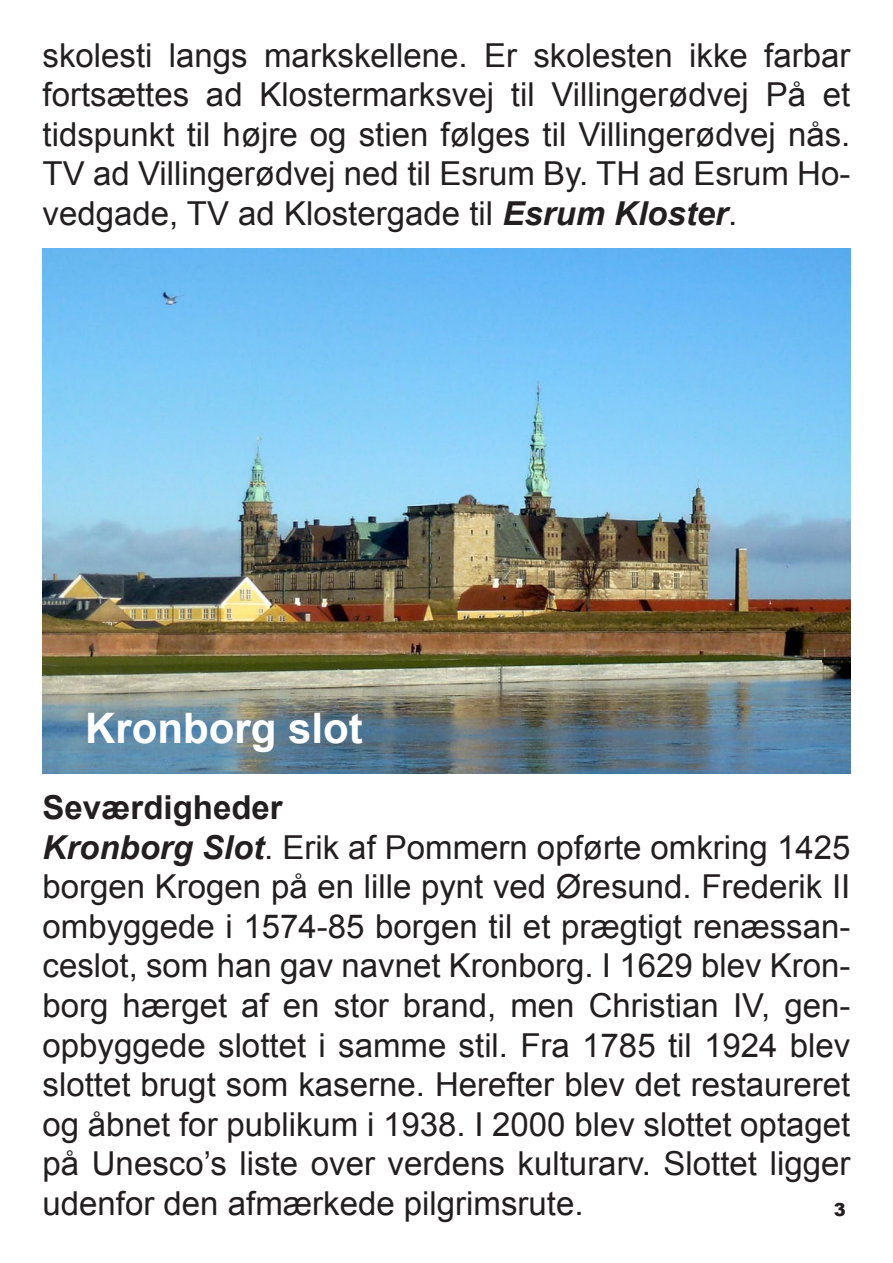
<style>
.page{position:relative;width:893px;height:1263px;background:#fff}
.page>*{position:absolute;margin:0;border:0;box-sizing:border-box;transform-origin:0 0}
.t1{font:700 42px "Arial";color:#fff}
.t2{font:33px/39.6px "Arial";color:#231f20;text-align:justify}
.t3{font:700 33px "Arial";color:#231f20}
.t4{font:900 18px "Arial";color:#231f20}
.s1{font-weight:700;font-style:italic}
</style>
<div class="page">
<img style="left:43px;top:249px;width:807px;height:524px">
<p class="t2" style="left:43px;top:36px;width:809px">skolesti langs markskellene. Er skolesten ikke farbar fortsættes ad Klostermarksvej til Villingerødvej På et tidspunkt til højre og stien følges til Villingerødvej nås.<br>TV ad Villingerødvej ned til Esrum By. TH ad Esrum Ho&shy;vedgade, TV ad Klostergade til <span class="s1">Esrum Kloster</span>.</p>
<p class="t1" style="left:85px;top:700px;width:279px">Kronborg slot</p>
<p class="t3" style="left:43px;top:786px;width:242px">Seværdigheder</p>
<p class="t2" style="left:43px;top:828px;width:809px"><span class="s1">Kronborg Slot</span>. Erik af Pommern opførte omkring 1425 borgen Krogen på en lille pynt ved Øresund. Frederik II ombyggede i 1574-85 borgen til et prægtigt renæssan&shy;ceslot, som han gav navnet Kronborg. I 1629 blev Kron&shy;borg hærget af en stor brand, men Christian IV, gen&shy;opbyggede slottet i samme stil. Fra 1785 til 1924 blev slottet brugt som kaserne. Herefter blev det restaureret og åbnet for publikum i 1938. I 2000 blev slottet optaget på Unesco’s liste over verdens kulturarv. Slottet ligger udenfor den afmærkede pilgrimsrute.</p>
<p class="t4" style="left:834px;top:1196px;width:14px">3</p>
</div>
